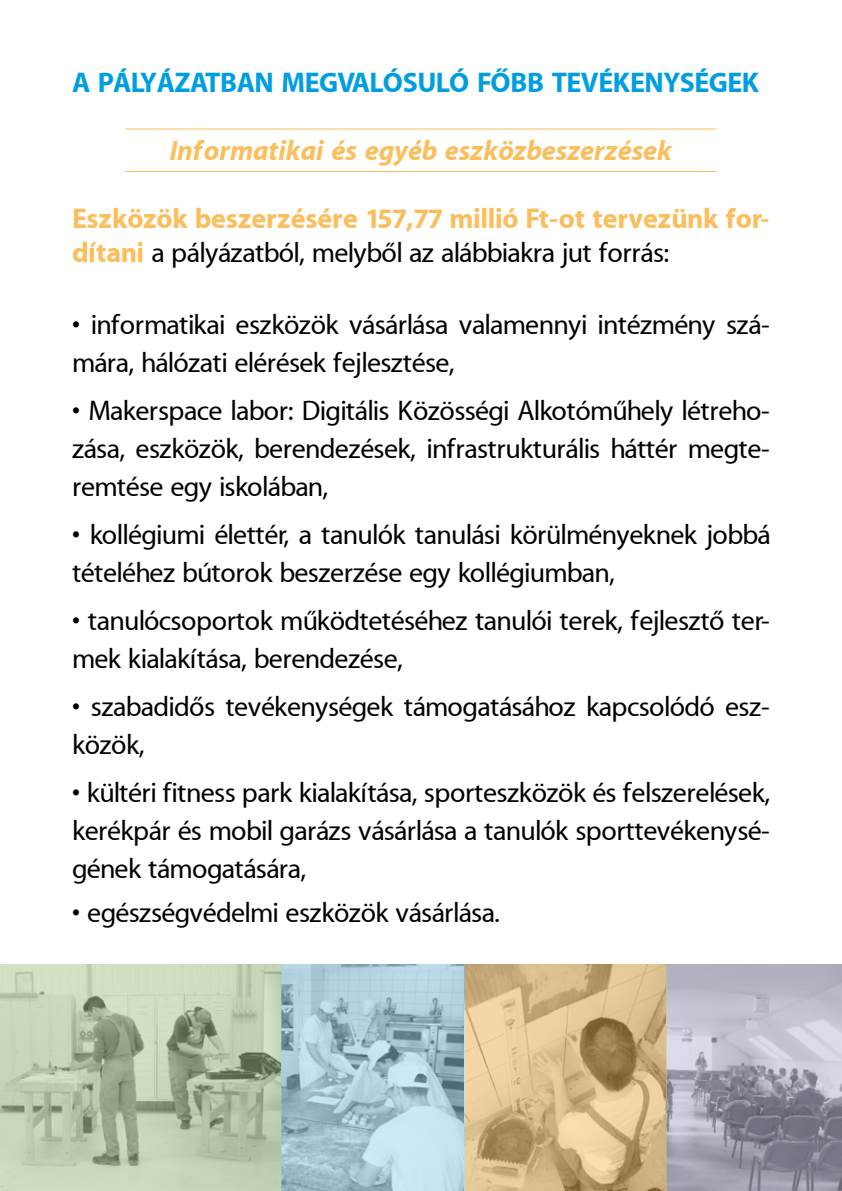
<style>
.page{position:relative;width:842px;height:1191px;background:#fff}
.page>*{position:absolute;margin:0;border:0;box-sizing:border-box;transform-origin:0 0}
.t1{font:28px/38px "Myriad PFL";color:#000}
.t2{font:700 28px/34px "Myriad PFL";color:#fabe5d}
.t3{font:700 28px "Myriad PFL";color:#009ee0}
.t4{font:italic 700 28px "Myriad PFL";color:#fabe5d}
.s1{font-weight:400;color:#000}
</style>
<div class="page">
<hr style="left:125px;top:128px;width:591px;height:1px;background:#fabe5d">
<hr style="left:125px;top:171px;width:591px;height:1px;background:#fabe5d">
<svg style="left:0;top:964px;width:281px;height:227px;background:#b5c7a7"></svg>
<svg style="left:281px;top:964px;width:184px;height:227px;background:#a7c7d5"></svg>
<svg style="left:465px;top:964px;width:201px;height:227px;background:#d2b585"></svg>
<svg style="left:666px;top:964px;width:176px;height:227px;background:#a8a7b6"></svg>
<p class="t3" style="left:72px;top:66px;width:688px">A PÁLYÁZATBAN MEGVALÓSULÓ FŐBB TEVÉKENYSÉGEK</p>
<p class="t4" style="left:170px;top:134px;width:504px">Informatikai és egyéb eszközbeszerzések</p>
<p class="t2" style="left:72px;top:203px;width:699px">Eszközök beszerzésére 157,77 millió Ft-ot tervezünk for&shy;dítani <span class="s1">a pályázatból, melyből az alábbiakra jut forrás:</span></p>
<p class="t1" style="left:72px;top:307px;width:699px">• informatikai eszközök vásárlása valamennyi intézmény szá&shy;mára, hálózati elérések fejlesztése,</p>
<p class="t1" style="left:72px;top:393px;width:699px;text-align:justify">• Makerspace labor: Digitális Közösségi Alkotóműhely létreho&shy;zása, eszközök, berendezések, infrastrukturális háttér megte&shy;remtése egy iskolában,</p>
<p class="t1" style="left:72px;top:517px;width:699px">• kollégiumi élettér, a tanulók tanulási körülményeknek jobbá tételéhez bútorok beszerzése egy kollégiumban,</p>
<p class="t1" style="left:72px;top:603px;width:699px">• tanulócsoportok működtetéséhez tanulói terek, fejlesztő ter&shy;mek kialakítása, berendezése,</p>
<p class="t1" style="left:72px;top:689px;width:699px">• szabadidős tevékenységek támogatásához kapcsolódó esz&shy;közök,</p>
<p class="t1" style="left:72px;top:775px;width:699px;text-align:justify">• kültéri fitness park kialakítása, sporteszközök és felszerelések, kerékpár és mobil garázs vásárlása a tanulók sporttevékenysé&shy;gének támogatására,</p>
<p class="t1" style="left:72px;top:895px;width:429px">• egészségvédelmi eszközök vásárlása.</p>
</div>
